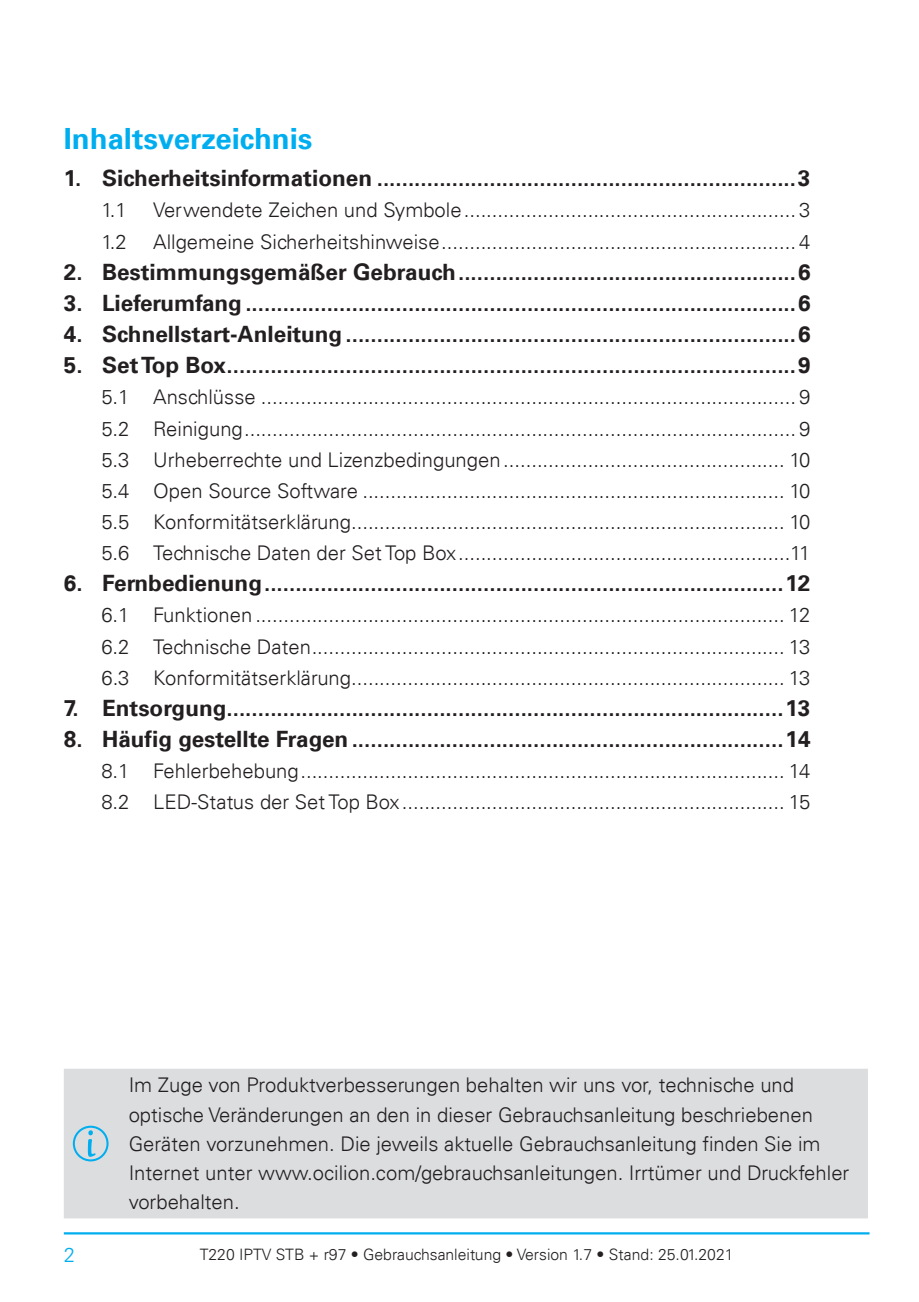
<style>
.page{position:relative;width:919px;height:1302px;background:#fff}
.page>*{position:absolute;margin:0;border:0;box-sizing:border-box;transform-origin:0 0}
.t1{font:700 29.25px "Univers LT";color:#00aeef}
.t2{font:700 22.5px "Univers LT";color:#231f20}
.t3{font:300 20.25px/31.1px "Univers LT";color:#231f20;text-align:justify}
.t4{font:300 20.25px "Univers LT";color:#00aeef}
.t5{font:300 15.75px "Univers LT";color:#231f20}
</style>
<div class="page">
<div style="left:64px;top:1069px;width:803px;height:149px;background:#dcdddf"></div>
<svg style="left:73px;top:1125px;width:35px;height:36px"></svg>
<hr style="left:64px;top:1231px;width:805px;height:3px;background:#00aeef">
<h1 class="t1" style="left:64px;top:121px;width:250px">Inhaltsverzeichnis</h1>
<p class="t2" style="left:64px;top:165px;width:748px">1. Sicherheitsinformationen ...................................................................3</p>
<p class="t3" style="left:101px;top:195px;width:27px">1.1</p>
<p class="t3" style="left:153px;top:195px;width:658px">Verwendete Zeichen und Symbole........................................................... 3</p>
<p class="t3" style="left:101px;top:226px;width:27px">1.2</p>
<p class="t3" style="left:153px;top:226px;width:658px">Allgemeine Sicherheitshinweise............................................................... 4</p>
<p class="t2" style="left:64px;top:258px;width:748px">2. Bestimmungsgemäßer Gebrauch......................................................6</p>
<p class="t2" style="left:64px;top:290px;width:748px">3. Lieferumfang........................................................................................6</p>
<p class="t2" style="left:64px;top:321px;width:748px">4. Schnellstart-Anleitung........................................................................6</p>
<p class="t2" style="left:64px;top:352px;width:748px">5. Set Top Box...........................................................................................9</p>
<p class="t3" style="left:101px;top:381px;width:710px">5.1 Anschlüsse ............................................................................................... 9<br>5.2 Reinigung.................................................................................................. 9<br>5.3 Urheberrechte und Lizenzbedingungen.................................................. 10<br>5.4 Open Source Software ........................................................................... 10<br>5.5 Konformitätserklärung............................................................................. 10<br>5.6 Technische Daten der Set Top Box...........................................................11</p>
<p class="t2" style="left:64px;top:570px;width:748px">6. Fernbedienung...................................................................................12</p>
<p class="t3" style="left:101px;top:599px;width:710px">6.1 Funktionen .............................................................................................. 12<br>6.2 Technische Daten.................................................................................... 13<br>6.3 Konformitätserklärung............................................................................. 13</p>
<p class="t2" style="left:64px;top:694px;width:748px">7. Entsorgung.........................................................................................13</p>
<p class="t2" style="left:64px;top:725px;width:748px">8. Häufig gestellte Fragen.....................................................................14</p>
<p class="t3" style="left:101px;top:755px;width:710px">8.1 Fehlerbehebung...................................................................................... 14<br>8.2 LED-Status der Set Top Box.................................................................... 15</p>
<p class="t4" style="left:64px;top:1242px;width:13px">2</p>
<p class="t3" style="left:129px;top:1070px;width:722px;line-height:29.2px;text-align:left">Im Zuge von Produktverbesserungen behalten wir uns vor, technische und optische Veränderungen an den in dieser Gebrauchsanleitung beschriebenen Geräten vorzunehmen. Die jeweils aktuelle Gebrauchsanleitung finden Sie im Internet unter www.ocilion.com/gebrauchsanleitungen. Irrtümer und Druckfehler vorbehalten.</p>
<p class="t5" style="left:200px;top:1244px;width:535px">T220 IPTV STB + r97 • Gebrauchsanleitung • Version 1.7 • Stand: 25.01.2021</p>
</div>
